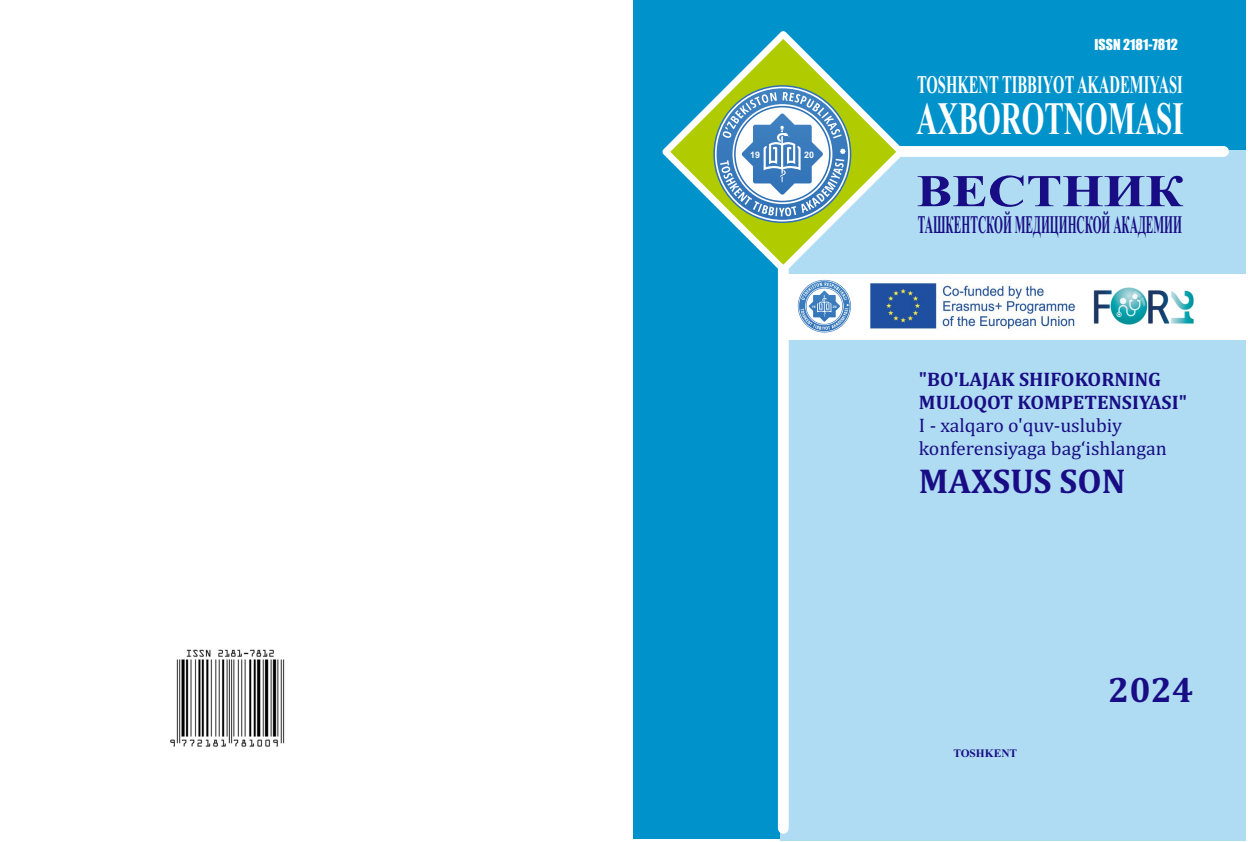
<style>
.page{position:relative;width:1248px;height:842px;background:#fff}
.page>*{position:absolute;margin:0;border:0;box-sizing:border-box;transform-origin:0 0}
.t1{font:700 46.3px "Times New Roman";color:#fff;scale:.63 1}
.t2{font:700 45.3px "Times New Roman";color:#190d86;scale:1.18 1}
.t3{font:700 36px "Cambria";color:#190d86}
.t4{font:700 34.9px "Cambria";color:#190d86}
.t5{font:700 25.4px "Times New Roman";color:#fff;scale:.58 1}
.t6{font:700 25.3px "Times New Roman";color:#190d86;scale:.45 1}
.t7{font:19.8px/23.2px "Cambria";color:#190d86}
.t8{font:700 19.8px/23.2px "Cambria";color:#190d86}
.t9{font:14px "Impact";color:#fff}
.t10{font:700 11.4px "Times New Roman";color:#190d86}
.t11{font:700 8.9px "Arial";color:#fff}
.t12{font:700 3.4px "Arial";color:#fff}
</style>
<div class="page">
<img style="left:170px;top:649px;width:115px;height:98px">
<div style="left:633px;top:0;width:612px;height:839px;background:#0093cb"></div>
<div style="left:780px;top:150px;width:465px;height:690px;background:#afdcf2"></div>
<div style="left:777px;top:249px;width:11px;height:585px;background:#fff;border-radius:6px"></div>
<div style="left:689px;top:146px;width:539px;height:11px;background:#fff;border-radius:5px"></div>
<svg style="left:662px;top:31px;width:248px;height:248px"></svg>
<svg style="left:716px;top:88px;width:132px;height:132px;background:#8bb2bc"></svg>
<div style="left:784px;top:275px;width:462px;height:65px;background:#fff"></div>
<img style="left:870px;top:283px;width:206px;height:46px">
<img style="left:1093px;top:287px;width:101px;height:38px">
<svg style="left:799px;top:281px;width:50px;height:50px"></svg>
<p class="t11" style="left:750px;top:152px;width:11px">19</p>
<p class="t11" style="left:804px;top:152px;width:11px">20</p>
<p class="t12" style="left:812px;top:305px;width:5px">19</p>
<p class="t12" style="left:832px;top:305px;width:5px">20</p>
<p class="t9" style="left:1094px;top:39px;width:85px">ISSN 2181-7812</p>
<p class="t5" style="left:917px;top:76px;width:460px">TOSHKENT TIBBIYOT AKADEMIYASI</p>
<h1 class="t1" style="left:916px;top:102px;width:426px">AXBOROTNOMASI</h1>
<h2 class="t2" style="left:916px;top:175px;width:228px">ВЕСТНИК</h2>
<p class="t6" style="left:917px;top:216px;width:588px">ТАШКЕНТСКОЙ МЕДИЦИНСКОЙ АКАДЕМИИ</p>
<p class="t8" style="left:918px;top:369px;width:269px">"BO'LAJAK SHIFOKORNING<br>MULOQOT KOMPETENSIYASI"</p>
<p class="t7" style="left:918px;top:415px;width:249px">I - xalqaro o'quv-uslubiy konferensiyaga bag‘ishlangan</p>
<h3 class="t4" style="left:918px;top:466px;width:208px">MAXSUS SON</h3>
<p class="t10" style="left:953px;top:749px;width:65px">TOSHKENT</p>
<h3 class="t3" style="left:1107px;top:674px;width:87px">2024</h3>
</div>
